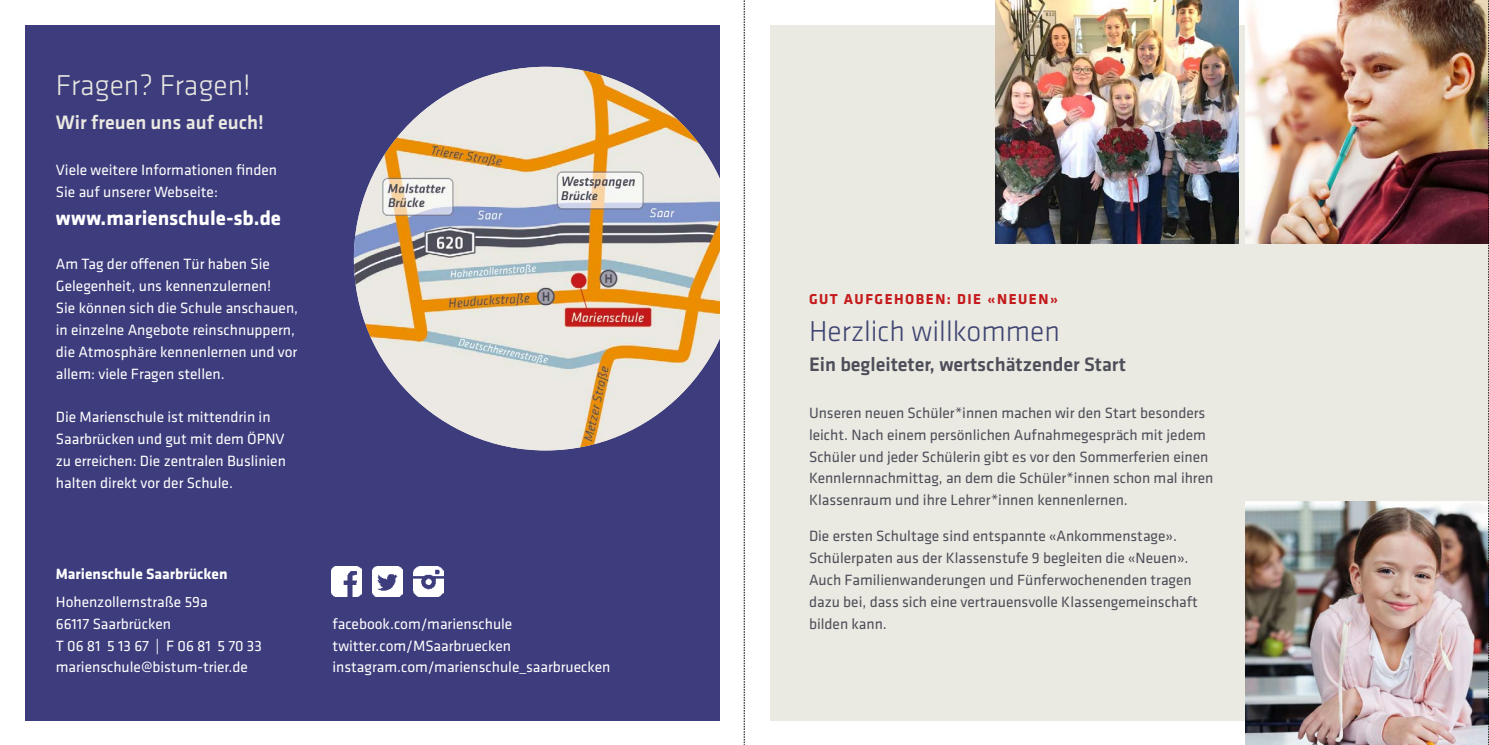
<style>
.page{position:relative;width:1489px;height:745px;background:#fff}
.page>*{position:absolute;margin:0;border:0;box-sizing:border-box;transform-origin:0 0}
.headline_17_klavika{font:300 29.75px "Klavika Basic";color:#3e4471}
.headline_17_klavika-2{font:300 29.75px "Klavika Basic";color:#eae9e2}
.copy_klavika_9{font:700 21px "Klavika Basic";color:#fff}
.subline_11_5_klavika{font:500 20.12px "Klavika Basic";color:#4d4e59}
.subline_11_5_klavika-2{font:500 20.12px "Klavika Basic";color:#eae9e2}
.copy_klavika_9-2{font:15.4px/21.9px "Klavika Basic";color:#fff}
.copy_klavika_9-3{font:15.4px/21.9px "Klavika Basic";color:#4e4e59}
.copy_klavika_9-4{font:700 15.4px "Klavika Basic";color:#fff}
.unser{font:700 14.88px "Klavika Basic";letter-spacing:.1em;color:#c51a1b}
</style>
<div class="page">
<div style="left:25px;top:25px;width:694px;height:694px;background:#3d3c7d"></div>
<div style="left:769px;top:25px;width:719px;height:694px;background:#eae9e2"></div>
<img style="left:354px;top:67px;width:383px;height:383px;border-radius:192px">
<div style="left:719px;top:0;width:50px;height:744px;background:#fff"></div>
<img style="left:1245px;top:501px;width:243px;height:243px">
<img style="left:1245px;top:0;width:243px;height:243px">
<img style="left:995px;top:0;width:243px;height:243px">
<img style="left:331px;top:566px;width:30px;height:30px">
<img style="left:372px;top:566px;width:30px;height:30px">
<img style="left:413px;top:566px;width:30px;height:30px">
<svg style="left:744px;top:0;width:1px;height:744px"></svg>
<svg style="left:1488px;top:0;width:1px;height:744px"></svg>
<p class="headline_17_klavika-2" style="left:56px;top:67px;width:196px">Fragen? Fragen!</p>
<p class="subline_11_5_klavika-2" style="left:56px;top:108px;width:210px">Wir freuen uns auf euch!</p>
<p class="copy_klavika_9-2" style="left:56px;top:159px;width:223px">Viele weitere Informationen finden</p>
<p class="copy_klavika_9-2" style="left:56px;top:180px;width:164px">Sie auf unserer Webseite:</p>
<p class="copy_klavika_9" style="left:56px;top:203px;width:227px">www.marienschule-sb.de</p>
<p class="copy_klavika_9-2" style="left:56px;top:252px;width:216px">Am Tag der offenen Tür haben Sie</p>
<p class="copy_klavika_9-2" style="left:56px;top:274px;width:217px">Gelegenheit, uns kennenzulernen!</p>
<p class="copy_klavika_9-2" style="left:56px;top:296px;width:244px">Sie können sich die Schule anschauen,</p>
<p class="copy_klavika_9-2" style="left:56px;top:318px;width:240px">in einzelne Angebote reinschnuppern,</p>
<p class="copy_klavika_9-2" style="left:56px;top:340px;width:243px">die Atmosphäre kennenlernen und vor allem: viele Fragen stellen.</p>
<p class="copy_klavika_9-2" style="left:56px;top:405px;width:216px">Die Marienschule ist mittendrin in</p>
<p class="copy_klavika_9-2" style="left:56px;top:427px;width:230px">Saarbrücken und gut mit dem ÖPNV</p>
<p class="copy_klavika_9-2" style="left:56px;top:449px;width:231px">zu erreichen: Die zentralen Buslinien</p>
<p class="copy_klavika_9-2" style="left:56px;top:471px;width:178px">halten direkt vor der Schule.</p>
<p class="copy_klavika_9-4" style="left:56px;top:562px;width:173px">Marienschule Saarbrücken</p>
<p class="copy_klavika_9-2" style="left:56px;top:590px;width:153px">Hohenzollernstraße 59a</p>
<p class="copy_klavika_9-2" style="left:56px;top:611px;width:117px">66117 Saarbrücken</p>
<p class="copy_klavika_9-2" style="left:56px;top:633px;width:207px">T 06 81 5 13 67 | F 06 81 5 70 33</p>
<p class="copy_klavika_9-2" style="left:56px;top:655px;width:194px">marienschule@bistum-trier.de</p>
<p class="copy_klavika_9-2" style="left:332px;top:611px;width:181px">facebook.com/marienschule</p>
<p class="copy_klavika_9-2" style="left:332px;top:633px;width:180px">twitter.com/MSaarbruecken</p>
<p class="copy_klavika_9-2" style="left:332px;top:655px;width:279px">instagram.com/marienschule_saarbruecken</p>
<p class="unser" style="left:809px;top:288px;width:251px">GUT AUFGEHOBEN: DIE «NEUEN»</p>
<p class="headline_17_klavika" style="left:809px;top:313px;width:252px">Herzlich willkommen</p>
<p class="subline_11_5_klavika" style="left:809px;top:351px;width:318px">Ein begleiteter, wertschätzender Start</p>
<p class="copy_klavika_9-3" style="left:809px;top:401px;width:406px">Unseren neuen Schüler*innen machen wir den Start besonders leicht. Nach einem persönlichen Aufnahmegespräch mit jedem Schüler und jeder Schülerin gibt es vor den Sommerferien einen Kennlernnachmittag, an dem die Schüler*innen schon mal ihren</p>
<p class="copy_klavika_9-3" style="left:809px;top:488px;width:320px">Klassenraum und ihre Lehrer*innen kennenlernen.</p>
<p class="copy_klavika_9-3" style="left:809px;top:524px;width:369px">Die ersten Schultage sind entspannte «Ankommenstage».</p>
<p class="copy_klavika_9-3" style="left:809px;top:546px;width:390px">Schülerpaten aus der Klassenstufe 9 begleiten die «Neuen».<br>Auch Familienwanderungen und Fünferwochenenden tragen dazu bei, dass sich eine vertrauensvolle Klassengemeinschaft bilden kann.</p>
</div>
